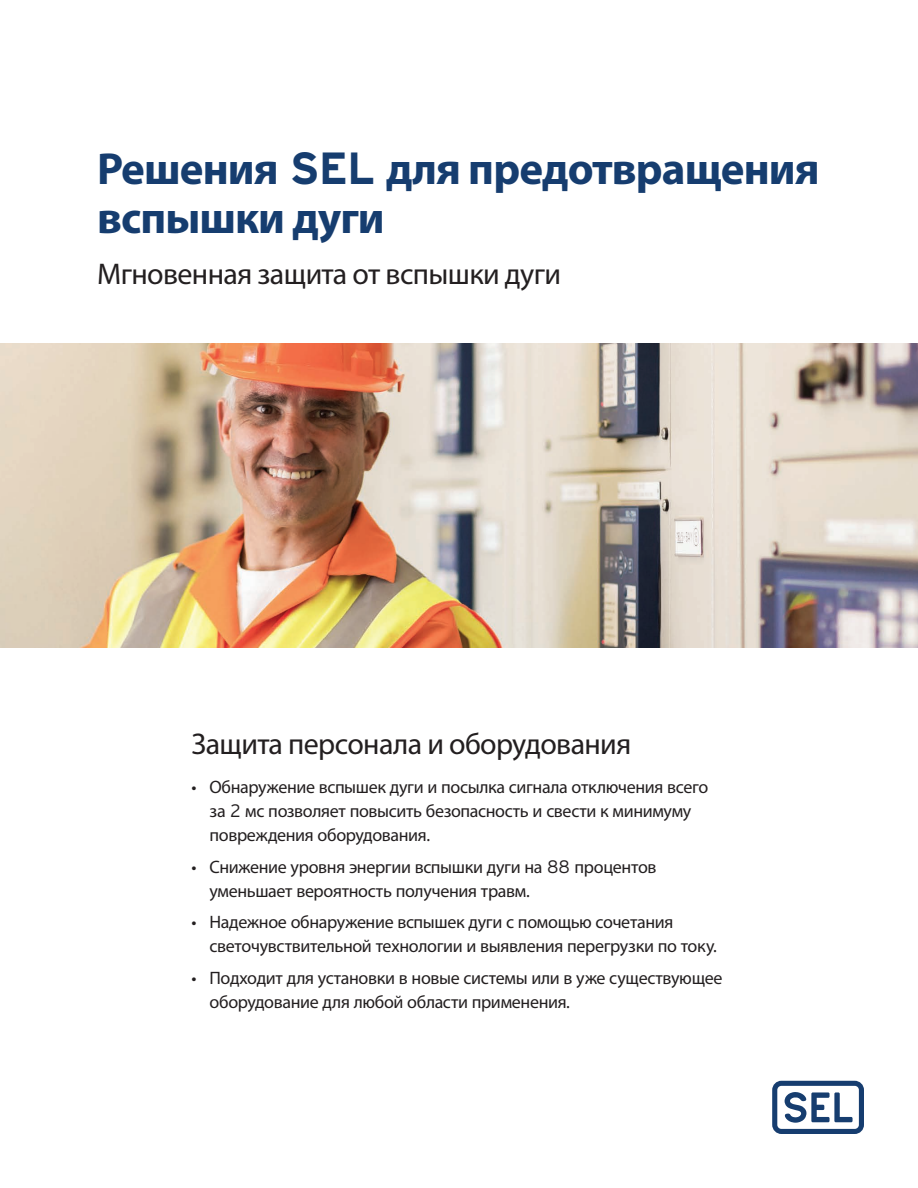
<style>
.page{position:relative;width:918px;height:1188px;background:#fff}
.page>*{position:absolute;margin:0;border:0;box-sizing:border-box;transform-origin:0 0}
.t1{font:700 45px/49.5px "Myriad Pro";letter-spacing:-.02em;color:#163d6f}
.t2{font:30px "Myriad Pro";letter-spacing:-.02em;color:#231f20}
.t3{font:18px/24px "Myriad Pro";letter-spacing:-.02em;color:#231f20}
.s1{font-family:"Interstate Poly"}
.s2{font-family:"Interstate Poly";font-weight:300}
</style>
<div class="page">
<img style="left:0;top:343px;width:918px;height:305px">
<svg style="left:772px;top:1081px;width:92px;height:53px"></svg>
<h1 class="t1" style="left:97px;top:143px;width:724px">Решения <span class="s1">SEL</span> для предотвращения вспышки дуги</h1>
<h2 class="t2" style="left:97px;top:256px;width:465px">Мгновенная защита от вспышки дуги</h2>
<h2 class="t2" style="left:192px;top:726px;width:441px">Защита персонала и оборудования</h2>
<p class="t3" style="left:210px;top:775px;width:500px;text-indent:-18px">• Обнаружение вспышек дуги и посылка сигнала отключения всего за <span class="s2">2</span> мс позволяет повысить безопасность и свести к минимуму повреждения оборудования.</p>
<p class="t3" style="left:210px;top:855px;width:449px;text-indent:-18px">• Снижение уровня энергии вспышки дуги на <span class="s2">88</span> процентов уменьшает вероятность получения травм.</p>
<p class="t3" style="left:210px;top:910px;width:509px;text-indent:-18px">• Надежное обнаружение вспышек дуги с помощью сочетания светочувствительной технологии и выявления перегрузки по току.</p>
<p class="t3" style="left:210px;top:966px;width:514px;text-indent:-18px">• Подходит для установки в новые системы или в уже существующее оборудование для любой области применения.</p>
</div>
